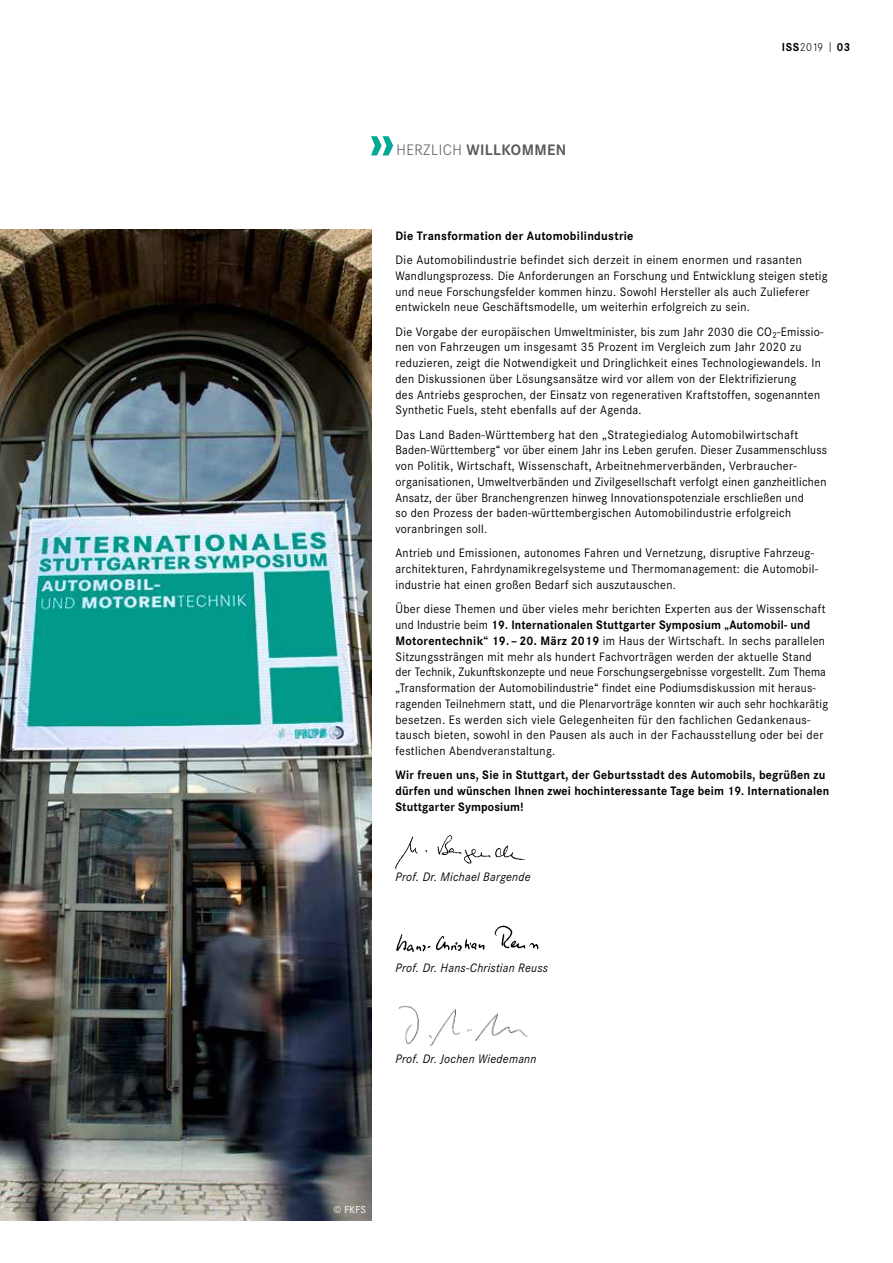
<style>
.page{position:relative;width:893px;height:1263px;background:#fff}
.page>*{position:absolute;margin:0;border:0;box-sizing:border-box;transform-origin:0 0}
.t1{font:700 15.75px "Corporate S Pro";letter-spacing:.03em;color:#58595b}
.t2{font:12.75px/15.8px "Corporate S Pro";letter-spacing:.025em;color:#000}
.t3{font:12.75px/15.8px "Corporate S Pro";letter-spacing:.025em;color:#000;scale:.96 1}
.t4{font:12.75px/15.8px "Corporate S Pro";letter-spacing:.025em;color:#000;scale:.95 1}
.t5{font:700 12.75px/15.8px "Corporate S Pro";letter-spacing:.015em;color:#000;scale:.94 1}
.t6{font:italic 12.75px "Corporate S Pro";letter-spacing:.025em;color:#000;scale:.95 1}
.t7{font:700 12.75px "Corporate S Pro";letter-spacing:.015em;color:#000;scale:.95 1}
.t8{font:700 12px "Corporate S Pro";color:#000;scale:.95 1}
.t9{font:10.5px "Corporate S Pro";color:#fff;scale:.95 1}
.s1{font-weight:300}
.s2{font-weight:700}
</style>
<div class="page">
<img style="left:0;top:230px;width:371px;height:990px">
<svg style="left:371px;top:136px;width:22px;height:19px"></svg>
<img style="left:398px;top:1006px;width:130px;height:41px">
<img style="left:395px;top:835px;width:129px;height:35px">
<img style="left:396px;top:925px;width:142px;height:28px">
<p class="t1" style="left:396px;top:137px;width:171px"><span class="s1">HERZLICH</span> WILLKOMMEN</p>
<p class="t8" style="left:782px;top:37px;width:74px">ISS<span class="s1">2019 |</span> 03</p>
<p class="t7" style="left:395px;top:226px;width:252px">Die Transformation der Automobilindustrie</p>
<p class="t2" style="left:395px;top:251px;width:434px">Die Automobilindustrie befindet sich derzeit in einem enormen und rasanten Wandlungsprozess. Die Anforderungen an Forschung und Entwicklung steigen stetig und neue Forschungsfelder kommen hinzu. Sowohl Hersteller als auch Zulieferer entwickeln neue Geschäftsmodelle, um weiterhin erfolgreich zu sein.</p>
<p class="t4" style="left:395px;top:323px;width:452px">Die Vorgabe der europäischen Umweltminister, bis zum Jahr 2030 die CO<sub>2</sub>-Emissio&shy;nen von Fahrzeugen um insgesamt 35 Prozent im Vergleich zum Jahr 2020 zu reduzieren, zeigt die Notwendigkeit und Dringlichkeit eines Technologiewandels. In den Diskussionen über Lösungsansätze wird vor allem von der Elektrifizierung<br>des Antriebs gesprochen, der Einsatz von regenerativen Kraftstoffen, sogenannten Synthetic Fuels, steht ebenfalls auf der Agenda.</p>
<p class="t2" style="left:395px;top:426px;width:433px">Das Land Baden-Württemberg hat den „Strategiedialog Automobilwirtschaft Baden-Württemberg“ vor über einem Jahr ins Leben gerufen. Dieser Zusammenschluss von Politik, Wirtschaft, Wissenschaft, Arbeitnehmerverbänden, Verbraucher&shy;organisationen, Umweltverbänden und Zivilgesellschaft verfolgt einen ganzheitlichen Ansatz, der über Branchengrenzen hinweg Innovationspotenziale erschließen und<br>so den Prozess der baden-württembergischen Automobilindustrie erfolgreich voranbringen soll.</p>
<p class="t4" style="left:395px;top:544px;width:446px">Antrieb und Emissionen, autonomes Fahren und Vernetzung, disruptive Fahrzeug&shy;architekturen, Fahrdynamikregelsysteme und Thermomanagement: die Automobil&shy;industrie hat einen großen Bedarf sich auszutauschen.</p>
<p class="t3" style="left:395px;top:600px;width:452px">Über diese Themen und über vieles mehr berichten Experten aus der Wissenschaft und Industrie beim <span class="s2">19. Internationalen Stuttgarter Symposium „Automobil- und Motorentechnik“ 19. – 20. März 2019</span> im Haus der Wirtschaft. In sechs parallelen Sitzungssträngen mit mehr als hundert Fachvorträgen werden der aktuelle Stand der Technik, Zukunftskonzepte und neue Forschungsergebnisse vorgestellt. Zum Thema „Transformation der Automobilindustrie“ findet eine Podiumsdiskussion mit heraus&shy;ragenden Teilnehmern statt, und die Plenarvorträge konnten wir auch sehr hochkarätig besetzen. Es werden sich viele Gelegenheiten für den fachlichen Gedankenaus&shy;tausch bieten, sowohl in den Pausen als auch in der Fachausstellung oder bei der festlichen Abendveranstaltung.</p>
<p class="t5" style="left:395px;top:766px;width:463px">Wir freuen uns, Sie in Stuttgart, der Geburtsstadt des Automobils, begrüßen zu dürfen und wünschen Ihnen zwei hochinteressante Tage beim 19. Internationalen<br>Stuttgarter Symposium!</p>
<p class="t6" style="left:395px;top:867px;width:144px">Prof. Dr. Michael Bargende</p>
<p class="t6" style="left:395px;top:958px;width:162px">Prof. Dr. Hans-Christian Reuss</p>
<p class="t6" style="left:395px;top:1049px;width:150px">Prof. Dr. Jochen Wiedemann</p>
<p class="t9" style="left:334px;top:1202px;width:36px">© FKFS</p>
</div>
